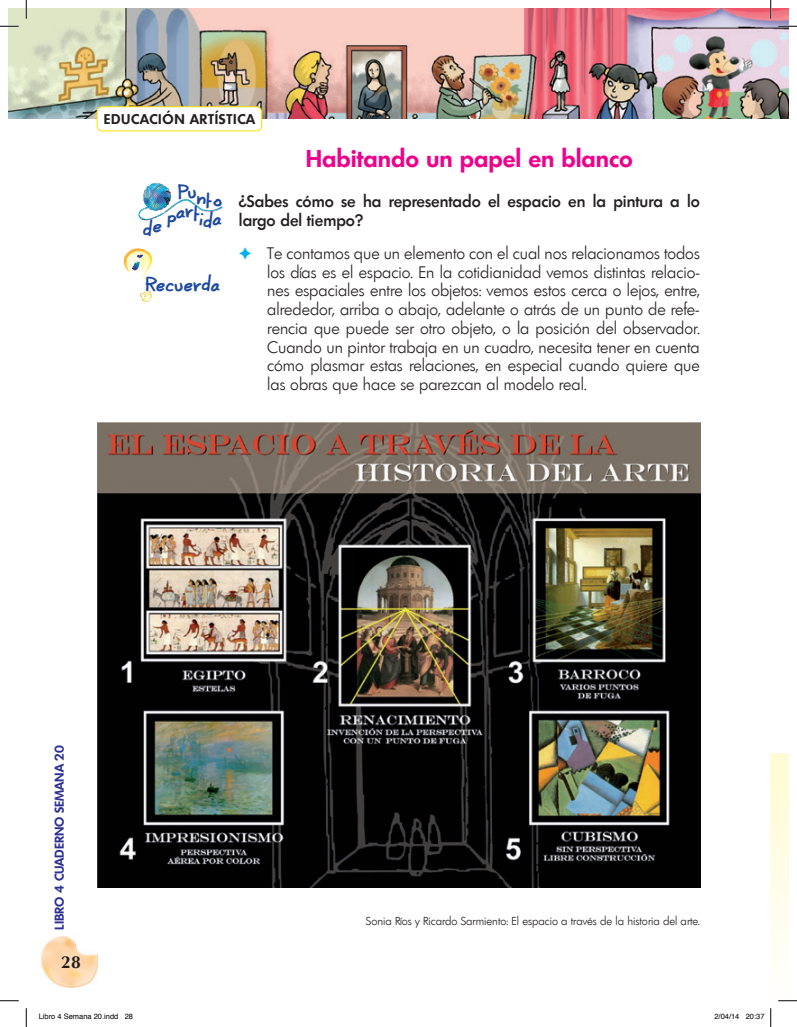
<style>
.page{position:relative;width:797px;height:1027px;background:#fff}
.page>*{position:absolute;margin:0;border:0;box-sizing:border-box;transform-origin:0 0}
.t1{font:600 23.75px "Limerick";color:#ed028c}
.t2{font:700 17.5px "Optima";color:#231f20}
.t3{font:300 16.25px/18.8px "Limerick";color:#231f20;text-align:justify}
.t4{font:500 16.25px/18.8px "Limerick";color:#231f20}
.t5{font:15px "Coert Schrift Dik";color:#1d4a9f}
.t6{font:600 13.75px "Limerick";letter-spacing:.05em;color:#231f20}
.t7{font:600 12.5px "Limerick";color:#2e3092}
.t8{font:300 11.25px "Limerick";color:#231f20}
.t9{font:7.5px "Helvetica";color:#000}
.s1{color:#00b3ef}
</style>
<div class="page">
<img style="left:41px;top:936px;width:57px;height:51px">
<div style="left:770px;top:753px;width:18px;height:265px;background:linear-gradient(to bottom,#fffcd3,#fefeff)"></div>
<img style="left:9px;top:9px;width:779px;height:110px">
<img style="left:98px;top:422px;width:602px;height:465px">
<img style="left:138px;top:182px;width:85px;height:39px">
<svg style="left:140px;top:291px;width:12px;height:11px"></svg>
<svg style="left:123px;top:248px;width:28px;height:31px"></svg>
<div style="left:97px;top:107px;width:165px;height:24px;background:#fff;border-radius:5px"></div>
<div style="left:97px;top:106px;width:165px;height:25px;border:1px solid #ffdc01;border-radius:5px"></div>
<svg style="left:0;top:25px;width:19px;height:2px"></svg>
<svg style="left:778px;top:25px;width:19px;height:2px"></svg>
<svg style="left:0;top:1000px;width:19px;height:1px"></svg>
<svg style="left:778px;top:1000px;width:19px;height:1px"></svg>
<svg style="left:25px;top:0;width:2px;height:19px"></svg>
<svg style="left:25px;top:1008px;width:2px;height:19px"></svg>
<svg style="left:770px;top:0;width:1px;height:19px"></svg>
<svg style="left:770px;top:1008px;width:1px;height:19px"></svg>
<p class="t6" style="left:104px;top:111px;width:152px">EDUCACIÓN ARTÍSTICA</p>
<p class="t5" style="left:178px;top:191px;width:46px">P nto</p>
<p class="t5" style="left:188px;top:185px;width:11px">u</p>
<p class="t5" style="left:168px;top:206px;width:20px">pa</p>
<p class="t5" style="left:194px;top:211px;width:30px">tda</p>
<p class="t5" style="left:186px;top:203px;width:10px">r</p>
<p class="t5" style="left:200px;top:211px;width:6px">i</p>
<p class="t5" style="left:143px;top:222px;width:11px">d</p>
<p class="t5" style="left:146px;top:277px;width:77px">Recuerda</p>
<p class="t5" style="left:153px;top:218px;width:11px">e</p>
<h1 class="t1" style="left:306px;top:143px;width:328px">Habitando un papel en blanco</h1>
<p class="t4" style="left:239px;top:192px;width:462px">¿Sabes cómo se ha representado el espacio en la pintura a lo largo del tiempo?</p>
<p class="t3" style="left:267px;top:244px;width:434px;text-indent:-28px"><span class="s1">✦</span> Te contamos que un elemento con el cual nos relacionamos todos los días es el espacio. En la cotidianidad vemos distintas relacio&shy;nes espaciales entre los objetos: vemos estos cerca o lejos, entre, alrededor, arriba o abajo, adelante o atrás de un punto de refe&shy;rencia que puede ser otro objeto, o la posición del observador.<br>Cuando un pintor trabaja en un cuadro, necesita tener en cuenta cómo plasmar estas relaciones, en especial cuando quiere que las obras que hace se parezcan al modelo real.</p>
<p class="t7" style="left:51px;top:930px;width:186px;rotate:-90deg">LIBRO 4 CUADERNO SEMANA 20</p>
<p class="t2" style="left:61px;top:952px;width:21px">28</p>
<p class="t8" style="left:366px;top:914px;width:335px">Sonia Ríos y Ricardo Sarmiento: El espacio a través de la historia del arte.</p>
<p class="t9" style="left:39px;top:1011px;width:96px">Libro 4 Semana 20.indd 28</p>
<p class="t9" style="left:714px;top:1011px;width:52px">2/04/14 20:37</p>
</div>
